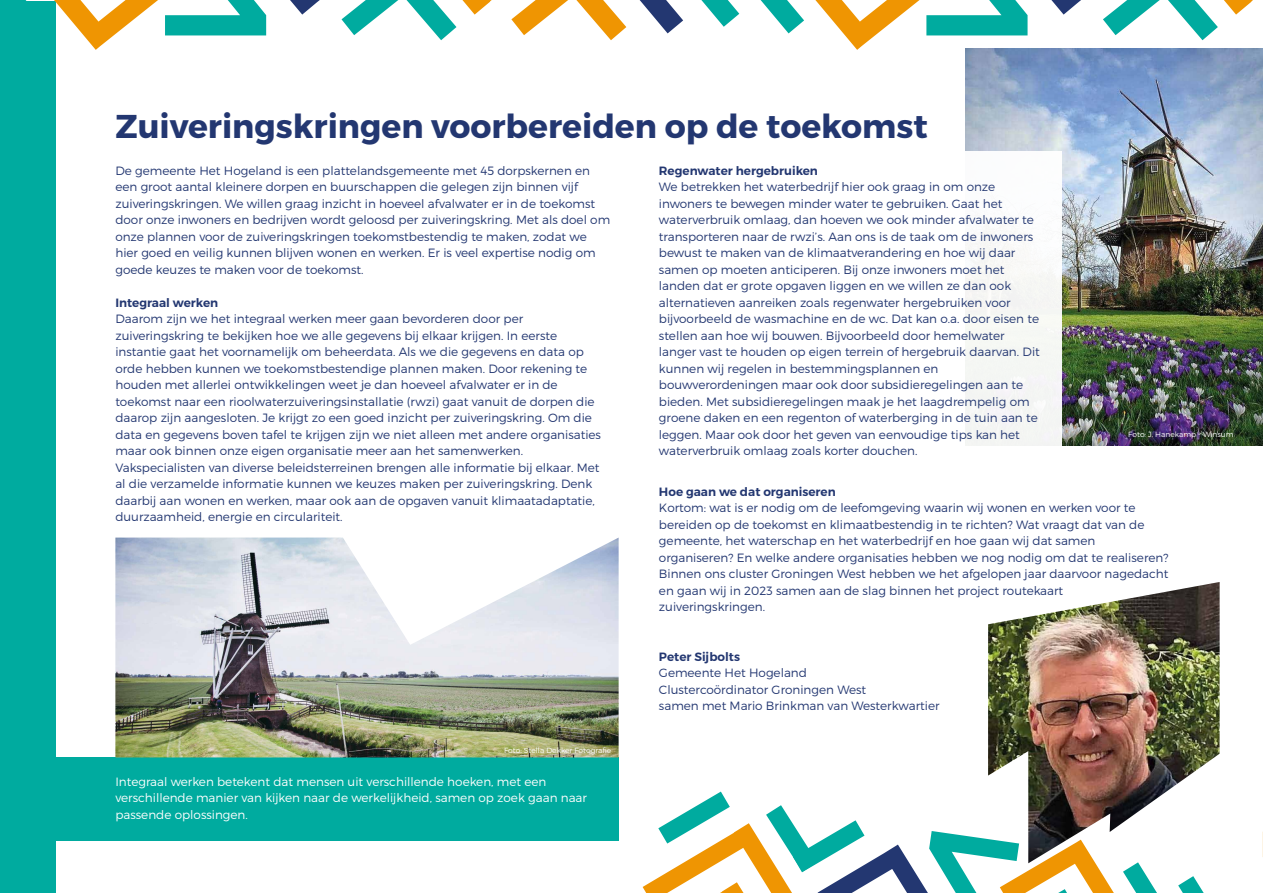
<style>
.page{position:relative;width:1263px;height:893px;background:#fff}
.page>*{position:absolute;margin:0;border:0;box-sizing:border-box;transform-origin:0 0}
.t1{font:700 33px "Montserrat";color:#233771}
.t2{font:300 12px/16.5px "Montserrat";color:#233771}
.t3{font:300 12px/16.5px "Montserrat";color:#fff}
.t4{font:600 12px "Montserrat";color:#233771}
.t5{font:300 7.5px "Montserrat";color:#fff}
</style>
<div class="page">
<img style="left:965px;top:48px;width:298px;height:397px">
<svg style="left:1262px;top:832px;width:1px;height:25px"></svg>
<div style="left:843px;top:151px;width:218px;height:311px;background:#fff"></div>
<div style="left:0;top:1px;width:55px;height:891px;background:#00ab9f"></div>
<div style="left:0;top:757px;width:619px;height:84px;background:#00ab9f"></div>
<svg style="left:1123px;top:863px;width:34px;height:30px"></svg>
<svg style="left:643px;top:792px;width:471px;height:101px"></svg>
<svg style="left:1178px;top:876px;width:26px;height:17px"></svg>
<svg style="left:815px;top:0;width:104px;height:50px"></svg>
<svg style="left:1103px;top:0;width:57px;height:35px"></svg>
<svg style="left:1168px;top:0;width:50px;height:40px"></svg>
<svg style="left:511px;top:0;width:57px;height:35px"></svg>
<svg style="left:576px;top:0;width:50px;height:40px"></svg>
<svg style="left:761px;top:0;width:43px;height:33px"></svg>
<svg style="left:1224px;top:0;width:29px;height:15px"></svg>
<svg style="left:1051px;top:0;width:30px;height:15px"></svg>
<svg style="left:926px;top:0;width:102px;height:35px"></svg>
<svg style="left:701px;top:0;width:38px;height:27px"></svg>
<svg style="left:640px;top:0;width:43px;height:33px"></svg>
<svg style="left:54px;top:0;width:104px;height:50px"></svg>
<svg style="left:341px;top:0;width:57px;height:35px"></svg>
<svg style="left:406px;top:0;width:50px;height:40px"></svg>
<svg style="left:0;top:0;width:27px;height:1px"></svg>
<svg style="left:462px;top:0;width:30px;height:15px"></svg>
<svg style="left:290px;top:0;width:30px;height:15px"></svg>
<svg style="left:165px;top:0;width:101px;height:35px"></svg>
<img style="left:988px;top:582px;width:231px;height:281px">
<img style="left:115px;top:538px;width:504px;height:219px">
<h1 class="t1" style="left:115px;top:106px;width:814px">Zuiveringskringen voorbereiden op de toekomst</h1>
<p class="t2" style="left:115px;top:162px;width:496px">De gemeente Het Hogeland is een plattelandsgemeente met 45 dorpskernen en een groot aantal kleinere dorpen en buurschappen die gelegen zijn binnen vijf zuiveringskringen. We willen graag inzicht in hoeveel afvalwater er in de toekomst door onze inwoners en bedrijven wordt geloosd per zuiveringskring. Met als doel om onze plannen voor de zuiveringskringen toekomstbestendig te maken, zodat we hier goed en veilig kunnen blijven wonen en werken. Er is veel expertise nodig om goede keuzes te maken voor de toekomst.</p>
<p class="t4" style="left:115px;top:295px;width:104px">Integraal werken</p>
<p class="t2" style="left:115px;top:311px;width:487px">Daarom zijn we het integraal werken meer gaan bevorderen door per zuiveringskring te bekijken hoe we alle gegevens bij elkaar krijgen. In eerste instantie gaat het voornamelijk om beheerdata. Als we die gegevens en data op orde hebben kunnen we toekomstbestendige plannen maken. Door rekening te houden met allerlei ontwikkelingen weet je dan hoeveel afvalwater er in de toekomst naar een rioolwaterzuiveringsinstallatie (rwzi) gaat vanuit de dorpen die daarop zijn aangesloten. Je krijgt zo een goed inzicht per zuiveringskring. Om die data en gegevens boven tafel te krijgen zijn we niet alleen met andere organisaties maar ook binnen onze eigen organisatie meer aan het samenwerken.<br>Vakspecialisten van diverse beleidsterreinen brengen alle informatie bij elkaar. Met al die verzamelde informatie kunnen we keuzes maken per zuiveringskring. Denk daarbij aan wonen en werken, maar ook aan de opgaven vanuit klimaatadaptatie, duurzaamheid, energie en circulariteit.</p>
<p class="t5" style="left:504px;top:745px;width:109px">Foto: Stella Dekker Fotografie</p>
<p class="t3" style="left:115px;top:773px;width:473px">Integraal werken betekent dat mensen uit verschillende hoeken, met een verschillende manier van kijken naar de werkelijkheid, samen op zoek gaan naar passende oplossingen.</p>
<p class="t4" style="left:659px;top:163px;width:161px">Regenwater hergebruiken</p>
<p class="t2" style="left:659px;top:179px;width:382px">We betrekken het waterbedrijf hier ook graag in om onze inwoners te bewegen minder water te gebruiken. Gaat het waterverbruik omlaag, dan hoeven we ook minder afvalwater te transporteren naar de rwzi’s. Aan ons is de taak om de inwoners bewust te maken van de klimaatverandering en hoe wij daar samen op moeten anticiperen. Bij onze inwoners moet het landen dat er grote opgaven liggen en we willen ze dan ook alternatieven aanreiken zoals regenwater hergebruiken voor bijvoorbeeld de wasmachine en de wc. Dat kan o.a. door eisen te stellen aan hoe wij bouwen. Bijvoorbeeld door hemelwater langer vast te houden op eigen terrein of hergebruik daarvan. Dit kunnen wij regelen in bestemmingsplannen en bouwverordeningen maar ook door subsidieregelingen aan te bieden. Met subsidieregelingen maak je het laagdrempelig om groene daken en een regenton of waterberging in de tuin aan te leggen. Maar ook door het geven van eenvoudige tips kan het waterverbruik omlaag zoals korter douchen.</p>
<p class="t5" style="left:1128px;top:430px;width:107px">Foto: J. Hanekamp - Winsum</p>
<p class="t4" style="left:659px;top:484px;width:178px">Hoe gaan we dat organiseren</p>
<p class="t2" style="left:659px;top:499px;width:511px">Kortom: wat is er nodig om de leefomgeving waarin wij wonen en werken voor te bereiden op de toekomst en klimaatbestendig in te richten? Wat vraagt dat van de gemeente, het waterschap en het waterbedrijf en hoe gaan wij dat samen organiseren? En welke andere organisaties hebben we nog nodig om dat te realiseren?<br>Binnen ons cluster Groningen West hebben we het afgelopen jaar daarvoor nagedacht en gaan wij in 2023 samen aan de slag binnen het project routekaart zuiveringskringen.</p>
<p class="t4" style="left:659px;top:649px;width:83px">Peter Sijbolts</p>
<p class="t2" style="left:659px;top:664px;width:282px">Gemeente Het Hogeland<br>Clustercoördinator Groningen West<br>samen met Mario Brinkman van Westerkwartier</p>
</div>
